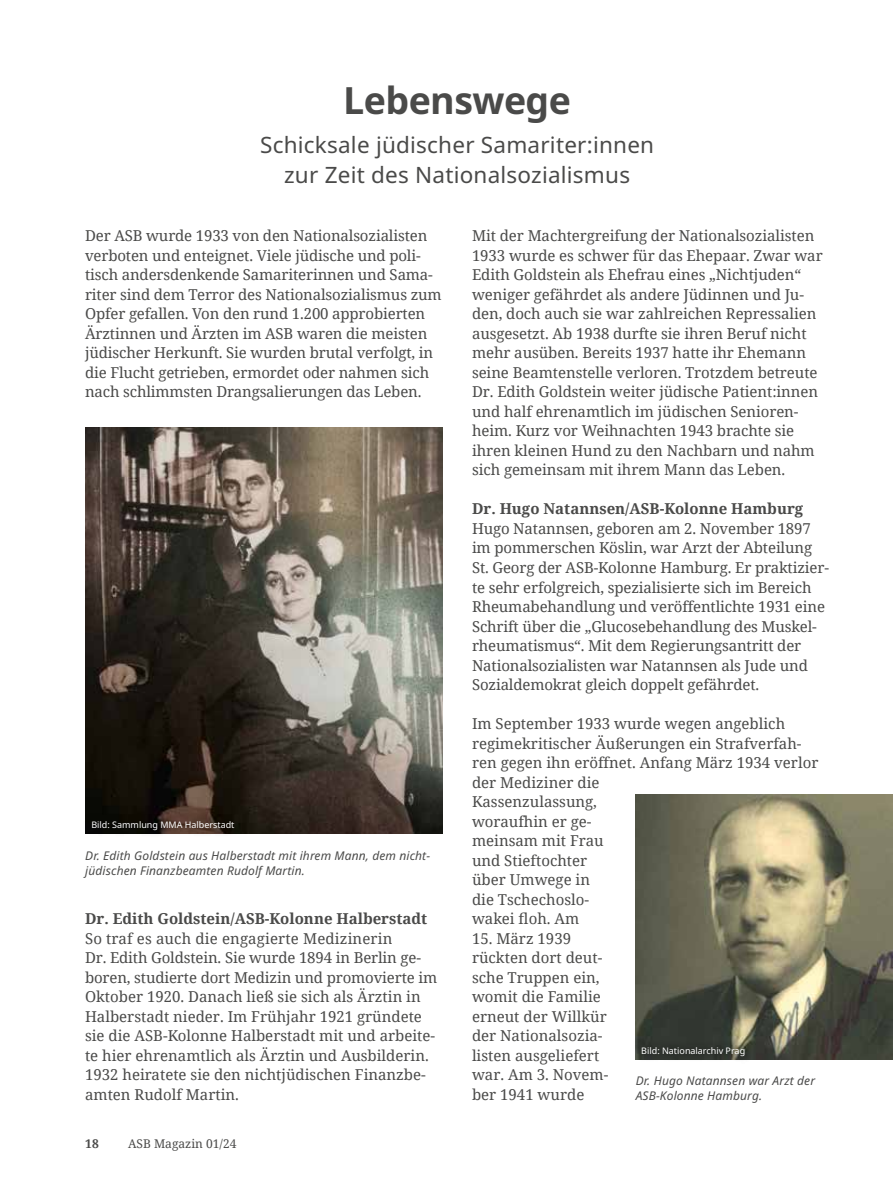
<style>
.page{position:relative;width:893px;height:1183px;background:#fff}
.page>*{position:absolute;margin:0;border:0;box-sizing:border-box;transform-origin:0 0}
.t1{font:700 37.5px "Noto Sans";letter-spacing:-.015em;color:#4a4a49}
.t2{font:22.5px/30px "Noto Sans";letter-spacing:.01em;color:#4a4a49;text-align:center}
.t3{font:15px/19.5px "Noto Serif";letter-spacing:-.005em;color:#4a4a49}
.t4{font:700 15px "Noto Serif";color:#4a4a49}
.t5{font:italic 12px/15px "Noto Sans";letter-spacing:.01em;color:#4a4a49}
.t6{font:12px "Noto Serif";color:#4a4a49}
.t7{font:700 12px "Noto Serif";color:#4a4a49}
.t8{font:9px "Noto Sans";color:#fff}
</style>
<div class="page">
<img style="left:85px;top:427px;width:357px;height:406px">
<div style="left:83px;top:811px;width:160px;height:27px;background:#000;opacity:.75"></div>
<img style="left:636px;top:794px;width:257px;height:264px">
<div style="left:634px;top:1038px;width:119px;height:25px;background:#000;opacity:.75"></div>
<h1 class="t1" style="left:343px;top:79px;width:229px">Lebenswege</h1>
<h2 class="t2" style="left:260px;top:130px;width:396px">Schicksale jüdischer Samariter:innen zur Zeit des Nationalsozialismus</h2>
<p class="t3" style="left:85px;top:225px;width:358px">Der ASB wurde 1933 von den Nationalsozialisten verboten und enteignet. Viele jüdische und poli&shy;tisch andersdenkende Samariterinnen und Sama&shy;riter sind dem Terror des Nationalsozialismus zum Opfer gefallen. Von den rund 1.200 approbierten Ärztinnen und Ärzten im ASB waren die meisten jüdischer Herkunft. Sie wurden brutal verfolgt, in die Flucht getrieben, ermordet oder nahmen sich nach schlimmsten Drangsalierungen das Leben.</p>
<p class="t8" style="left:91px;top:819px;width:145px">Bild: Sammlung MMA Halberstadt</p>
<p class="t5" style="left:85px;top:847px;width:346px">Dr. Edith Goldstein aus Halberstadt mit ihrem Mann, dem nicht&shy;jüdischen Finanzbeamten Rudolf Martin.</p>
<p class="t4" style="left:85px;top:908px;width:344px">Dr. Edith Goldstein/ASB-Kolonne Halberstadt</p>
<p class="t3" style="left:85px;top:927px;width:354px">So traf es auch die engagierte Medizinerin<br>Dr. Edith Goldstein. Sie wurde 1894 in Berlin ge&shy;boren, studierte dort Medizin und promovierte im Oktober 1920. Danach ließ sie sich als Ärztin in Halberstadt nieder. Im Frühjahr 1921 gründete sie die ASB-Kolonne Halberstadt mit und arbeite&shy;te hier ehrenamtlich als Ärztin und Ausbilderin.<br>1932 heiratete sie den nichtjüdischen Finanzbe&shy;amten Rudolf Martin.</p>
<p class="t7" style="left:85px;top:1134px;width:15px">18</p>
<p class="t6" style="left:128px;top:1135px;width:110px">ASB Magazin 01/24</p>
<p class="t3" style="left:472px;top:225px;width:352px">Mit der Machtergreifung der Nationalsozialisten 1933 wurde es schwer für das Ehepaar. Zwar war Edith Goldstein als Ehefrau eines „Nichtjuden“ weniger gefährdet als andere Jüdinnen und Ju&shy;den, doch auch sie war zahlreichen Repressalien ausgesetzt. Ab 1938 durfte sie ihren Beruf nicht mehr ausüben. Bereits 1937 hatte ihr Ehemann seine Beamtenstelle verloren. Trotzdem betreute Dr. Edith Goldstein weiter jüdische Patient:innen und half ehrenamtlich im jüdischen Senioren&shy;heim. Kurz vor Weihnachten 1943 brachte sie ihren kleinen Hund zu den Nachbarn und nahm sich gemeinsam mit ihrem Mann das Leben.</p>
<p class="t4" style="left:472px;top:498px;width:333px">Dr. Hugo Natannsen/ASB-Kolonne Hamburg</p>
<p class="t3" style="left:472px;top:518px;width:358px">Hugo Natannsen, geboren am 2. November 1897 im pommerschen Köslin, war Arzt der Abteilung St. Georg der ASB-Kolonne Hamburg. Er praktizier&shy;te sehr erfolgreich, spezialisierte sich im Bereich Rheumabehandlung und veröffentlichte 1931 eine Schrift über die „Glucosebehandlung des Muskel&shy;rheumatismus“. Mit dem Regierungsantritt der Nationalsozialisten war Natannsen als Jude und Sozialdemokrat gleich doppelt gefährdet.</p>
<p class="t3" style="left:472px;top:713px;width:348px">Im September 1933 wurde wegen angeblich regimekritischer Äußerungen ein Strafverfah&shy;ren gegen ihn eröffnet. Anfang März 1934 verlor der Mediziner die<br>Kassenzulassung,<br>woraufhin er ge-<br>meinsam mit Frau<br>und Stieftochter<br>über Umwege in<br>die Tschechoslo-<br>wakei floh. Am</p>
<p class="t3" style="left:472px;top:927px;width:138px">15. März 1939 rückten dort deut&shy;sche Truppen ein, womit die Familie erneut der Willkür der Nationalsozia&shy;listen ausgeliefert war. Am 3. Novem&shy;ber 1941 wurde</p>
<p class="t8" style="left:641px;top:1044px;width:105px">Bild: Nationalarchiv Prag</p>
<p class="t5" style="left:636px;top:1072px;width:181px">Dr. Hugo Natannsen war Arzt der<br>ASB-Kolonne Hamburg.</p>
</div>
